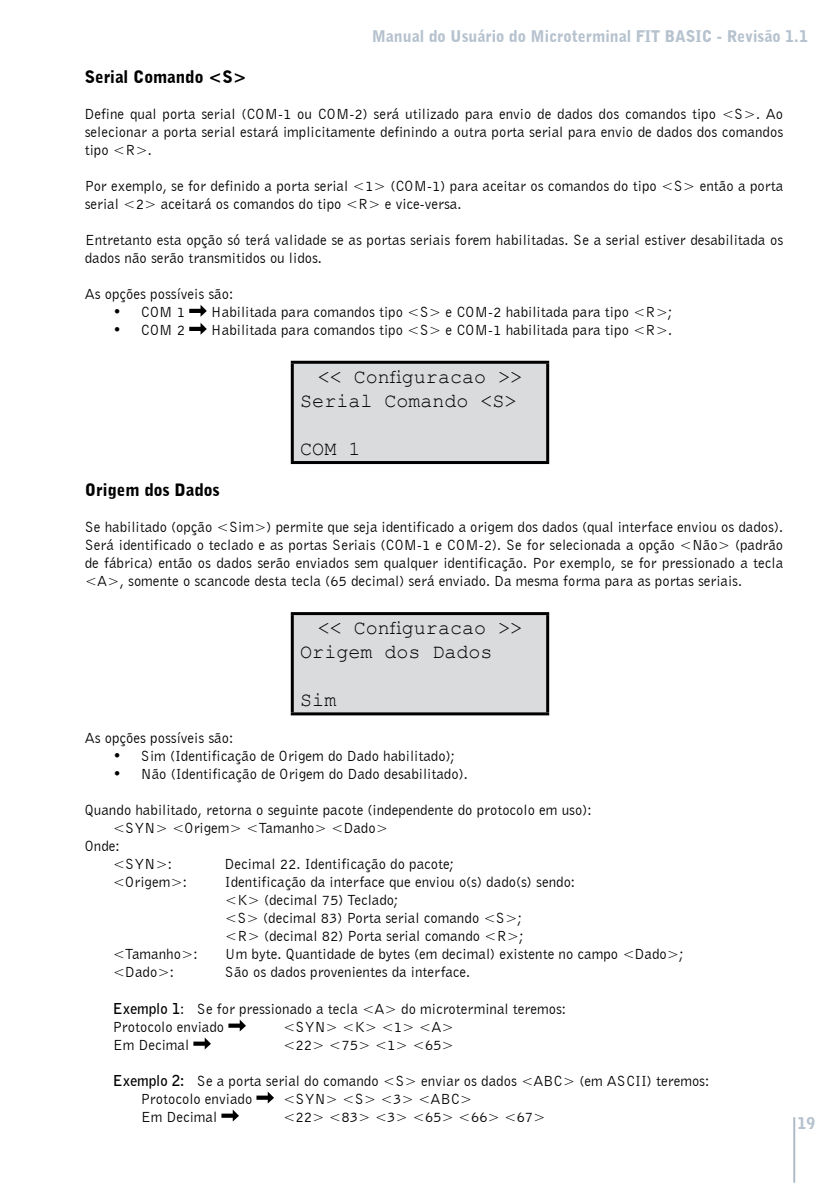
<style>
.page{position:relative;width:840px;height:1191px;background:#fff}
.page>*{position:absolute;margin:0;border:0;box-sizing:border-box;transform-origin:0 0}
.t1{font:20px/24px "Courier New";color:#000;text-align:right}
.t2{font:900 17px "Bell Gothic BT";color:#000}
.t3{font:900 16px "Bell Gothic BT";color:#b6c2ce}
.t4{font:15px/18px "Bell Gothic BT";color:#000}
.s1{font-weight:700}
</style>
<div class="page">
<hr style="left:792px;top:1117px;width:2px;height:65px;background:#adbcc8">
<svg style="left:189px;top:305px;width:18px;height:12px"></svg>
<svg style="left:189px;top:323px;width:18px;height:12px"></svg>
<div style="left:292px;top:362px;width:255px;height:100px;background:#dadbdc"></div>
<hr style="left:290px;top:361px;width:259px;height:3px;background:#000">
<hr style="left:290px;top:364px;width:3px;height:97px;background:#000">
<hr style="left:546px;top:364px;width:3px;height:97px;background:#000">
<hr style="left:290px;top:461px;width:259px;height:3px;background:#000">
<div style="left:292px;top:613px;width:255px;height:101px;background:#dadbdc"></div>
<hr style="left:290px;top:612px;width:259px;height:3px;background:#000">
<hr style="left:290px;top:615px;width:3px;height:97px;background:#000">
<hr style="left:546px;top:615px;width:3px;height:97px;background:#000">
<hr style="left:290px;top:712px;width:259px;height:3px;background:#000">
<svg style="left:228px;top:1019px;width:18px;height:12px"></svg>
<svg style="left:193px;top:1037px;width:18px;height:12px"></svg>
<svg style="left:256px;top:1091px;width:18px;height:12px"></svg>
<svg style="left:221px;top:1109px;width:18px;height:12px"></svg>
<p class="t3" style="left:371px;top:26px;width:437px">Manual do Usuário do Microterminal FIT BASIC - Revisão 1.1</p>
<p class="t2" style="left:85px;top:66px;width:163px">Serial Comando &lt;S&gt;</p>
<p class="t4" style="left:85px;top:104px;width:699px;text-align:justify">Define qual porta serial (COM-1 ou COM-2) será utilizado para envio de dados dos comandos tipo &lt;S&gt;. Ao selecionar a porta serial estará implicitamente definindo a outra porta serial para envio de dados dos comandos tipo &lt;R&gt;.</p>
<p class="t4" style="left:85px;top:176px;width:699px">Por exemplo, se for definido a porta serial &lt;1&gt; (COM-1) para aceitar os comandos do tipo &lt;S&gt; então a porta serial &lt;2&gt; aceitará os comandos do tipo &lt;R&gt; e vice-versa.</p>
<p class="t4" style="left:85px;top:230px;width:699px">Entretanto esta opção só terá validade se as portas seriais forem habilitadas. Se a serial estiver desabilitada os dados não serão transmitidos ou lidos.</p>
<p class="t4" style="left:85px;top:284px;width:150px">As opções possíveis são:</p>
<p class="t4" style="left:113px;top:302px;width:74px">• COM 1</p>
<p class="t4" style="left:211px;top:302px;width:462px">Habilitada para comandos tipo &lt;S&gt; e COM-2 habilitada para tipo &lt;R&gt;;</p>
<p class="t4" style="left:113px;top:320px;width:74px">• COM 2</p>
<p class="t4" style="left:211px;top:320px;width:462px">Habilitada para comandos tipo &lt;S&gt; e COM-1 habilitada para tipo &lt;R&gt;.</p>
<h1 class="t1" style="left:300px;top:363px;width:223px">&lt;&lt; Configuracao &gt;&gt;<br>Serial Comando &lt;S&gt;</h1>
<h1 class="t1" style="left:300px;top:435px;width:61px">COM 1</h1>
<p class="t2" style="left:85px;top:479px;width:136px">Origem dos Dados</p>
<p class="t4" style="left:85px;top:517px;width:699px;text-align:justify">Se habilitado (opção &lt;Sim&gt;) permite que seja identificado a origem dos dados (qual interface enviou os dados).<br>Será identificado o teclado e as portas Seriais (COM-1 e COM-2). Se for selecionada a opção &lt;Não&gt; (padrão de fábrica) então os dados serão enviados sem qualquer identificação. Por exemplo, se for pressionado a tecla &lt;A&gt;, somente o scancode desta tecla (65 decimal) será enviado. Da mesma forma para as portas seriais.</p>
<h1 class="t1" style="left:300px;top:615px;width:223px;text-align:left;text-indent:18px">&lt;&lt; Configuracao &gt;&gt;<br>Origem dos Dados</h1>
<h1 class="t1" style="left:300px;top:687px;width:37px">Sim</h1>
<p class="t4" style="left:85px;top:729px;width:150px">As opções possíveis são:</p>
<p class="t4" style="left:113px;top:747px;width:343px">• Sim (Identificação de Origem do Dado habilitado);</p>
<p class="t4" style="left:113px;top:765px;width:356px">• Não (Identificação de Origem do Dado desabilitado).</p>
<p class="t4" style="left:85px;top:801px;width:508px">Quando habilitado, retorna o seguinte pacote (independente do protocolo em uso):</p>
<p class="t4" style="left:113px;top:819px;width:277px">&lt;SYN&gt; &lt;Origem&gt; &lt;Tamanho&gt; &lt;Dado&gt;</p>
<p class="t4" style="left:85px;top:837px;width:36px">Onde:</p>
<p class="t4" style="left:113px;top:855px;width:61px">&lt;SYN&gt;:</p>
<p class="t4" style="left:225px;top:855px;width:230px">Decimal 22. Identificação do pacote;</p>
<p class="t4" style="left:113px;top:873px;width:76px">&lt;Origem&gt;:</p>
<p class="t4" style="left:225px;top:873px;width:351px">Identificação da interface que enviou o(s) dado(s) sendo: &lt;K&gt; (decimal 75) Teclado;<br>&lt;S&gt; (decimal 83) Porta serial comando &lt;S&gt;;<br>&lt;R&gt; (decimal 82) Porta serial comando &lt;R&gt;;</p>
<p class="t4" style="left:113px;top:945px;width:86px">&lt;Tamanho&gt;:</p>
<p class="t4" style="left:225px;top:945px;width:460px">Um byte. Quantidade de bytes (em decimal) existente no campo &lt;Dado&gt;;</p>
<p class="t4" style="left:113px;top:963px;width:63px">&lt;Dado&gt;:</p>
<p class="t4" style="left:225px;top:963px;width:247px">São os dados provenientes da interface.</p>
<p class="t4" style="left:113px;top:999px;width:454px"><span class="s1">Exemplo 1</span>: Se for pressionado a tecla &lt;A&gt; do microterminal teremos:<br>Protocolo enviado</p>
<p class="t4" style="left:283px;top:1017px;width:172px">&lt;SYN&gt; &lt;K&gt; &lt;1&gt; &lt;A&gt;</p>
<p class="t4" style="left:113px;top:1035px;width:78px">Em Decimal</p>
<p class="t4" style="left:283px;top:1035px;width:172px">&lt;22&gt; &lt;75&gt; &lt;1&gt; &lt;65&gt;</p>
<p class="t4" style="left:141px;top:1071px;width:569px;text-indent:-28px"><span class="s1">Exemplo 2:</span> Se a porta serial do comando &lt;S&gt; enviar os dados &lt;ABC&gt; (em ASCII) teremos:<br>Protocolo enviado</p>
<p class="t4" style="left:283px;top:1089px;width:191px">&lt;SYN&gt; &lt;S&gt; &lt;3&gt; &lt;ABC&gt;</p>
<p class="t4" style="left:141px;top:1107px;width:78px">Em Decimal</p>
<p class="t4" style="left:283px;top:1107px;width:264px">&lt;22&gt; &lt;83&gt; &lt;3&gt; &lt;65&gt; &lt;66&gt; &lt;67&gt;</p>
<p class="t3" style="left:797px;top:1113px;width:19px">19</p>
</div>
